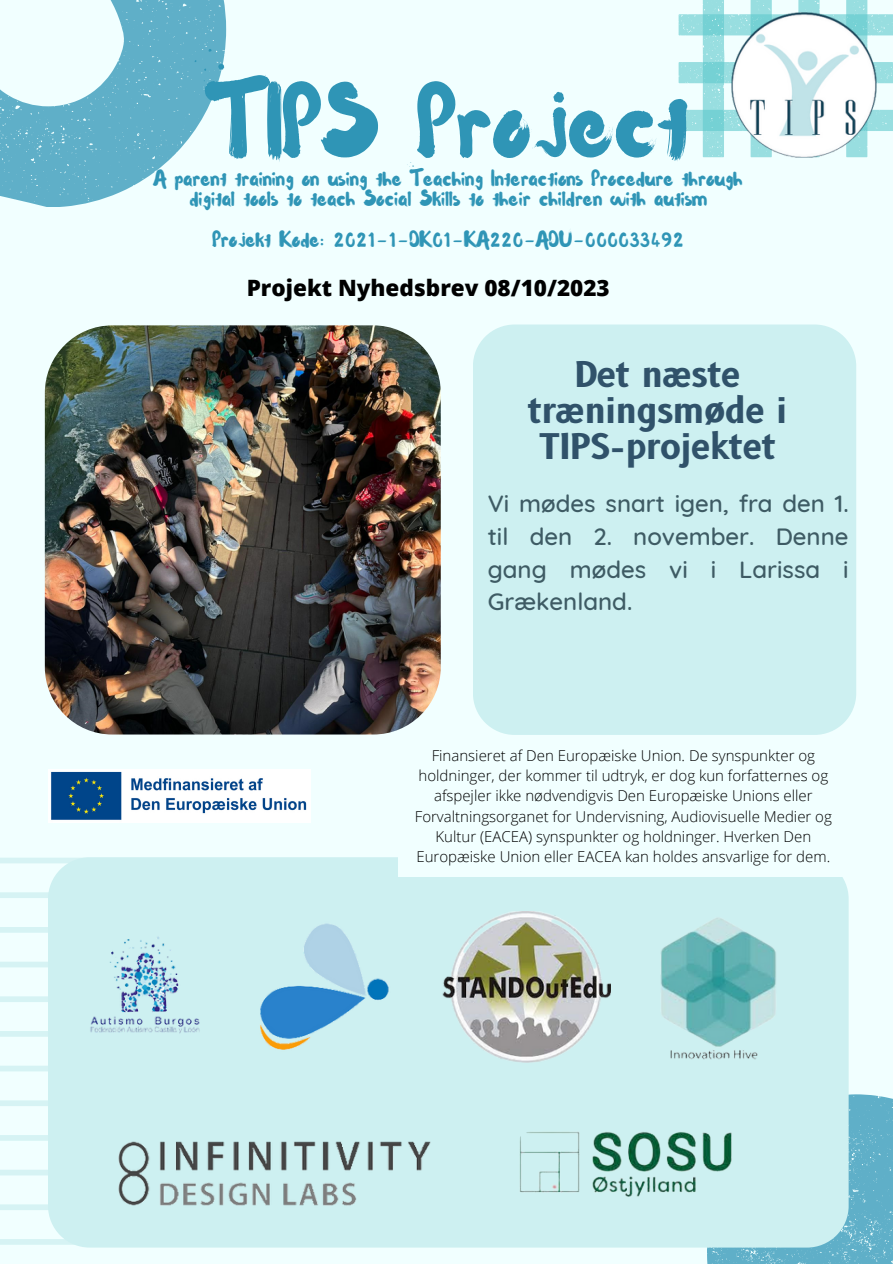
<style>
.page{position:relative;width:893px;height:1264px;background:#fff}
.page>*{position:absolute;margin:0;border:0;box-sizing:border-box;transform-origin:0 0}
.t1{font:96px "Waterlily";color:#2f95b6}
.t2{font:700 34.5px/36px "B612";color:#30526a;text-align:center}
.t3{font:500 24px/32.7px "Quicksand";color:#3e5b64;text-align:justify}
.t4{font:800 22.5px "Open Sans";color:#000}
.t5{font:21px/20.2px "Waterlily";color:#2f95b6;text-align:center}
.t6{font:300 15px/20.2px "Open Sans";color:#000;text-align:center}
</style>
<div class="page">
<div style="left:0;top:0;width:892px;height:1263px;background:#f1ffff"></div>
<svg style="left:707px;top:1094px;width:185px;height:169px;background:#67b3ca"></svg>
<svg style="left:0;top:0;width:226px;height:207px;fill:#5fafc8"></svg>
<svg style="left:0;top:858px;width:487px;height:390px"></svg>
<svg style="left:678px;top:0;width:214px;height:157px"></svg>
<div style="left:48px;top:857px;width:800px;height:390px;background:#cdf0f1"></div>
<div style="left:473px;top:324px;width:383px;height:410px;background:#cdf0f1"></div>
<img style="left:73px;top:914px;width:145px;height:145px">
<img style="left:252px;top:914px;width:146px;height:145px">
<img style="left:111px;top:1123px;width:337px;height:101px">
<img style="left:441px;top:911px;width:169px;height:151px">
<img style="left:643px;top:914px;width:149px;height:148px">
<img style="left:495px;top:1095px;width:263px;height:129px">
<img style="left:731px;top:12px;width:145px;height:145px">
<img style="left:45px;top:325px;width:395px;height:409px;border-radius:67px">
<div style="left:398px;top:735px;width:450px;height:141px;background:#f1ffff"></div>
<img style="left:48px;top:769px;width:262px;height:53px">
<p class="t1" style="left:209px;top:62px;width:481px">TIPS Project</p>
<p class="t5" style="left:154px;top:167px;width:590px">A parent training on using the Teaching Interactions Procedure through digital tools to teach Social Skills to their children with autism</p>
<h1 class="t5" style="left:212px;top:228px;width:473px">Projekt Kode: 2021-1-DK01-KA220-ADU-000033492</h1>
<p class="t4" style="left:247px;top:272px;width:364px">Projekt Nyhedsbrev 08/10/2023</p>
<p class="t2" style="left:528px;top:357px;width:260px">Det næste træningsmøde i<br>TIPS-projektet</p>
<p class="t3" style="left:488px;top:487px;width:362px">Vi mødes snart igen, fra den 1. til den 2. november. Denne gang mødes vi i Larissa i Grækenland.</p>
<p class="t6" style="left:415px;top:744px;width:418px">Finansieret af Den Europæiske Union. De synspunkter og holdninger, der kommer til udtryk, er dog kun forfatternes og afspejler ikke nødvendigvis Den Europæiske Unions eller Forvaltningsorganet for Undervisning, Audiovisuelle Medier og Kultur (EACEA) synspunkter og holdninger. Hverken Den Europæiske Union eller EACEA kan holdes ansvarlige for dem.</p>
</div>
